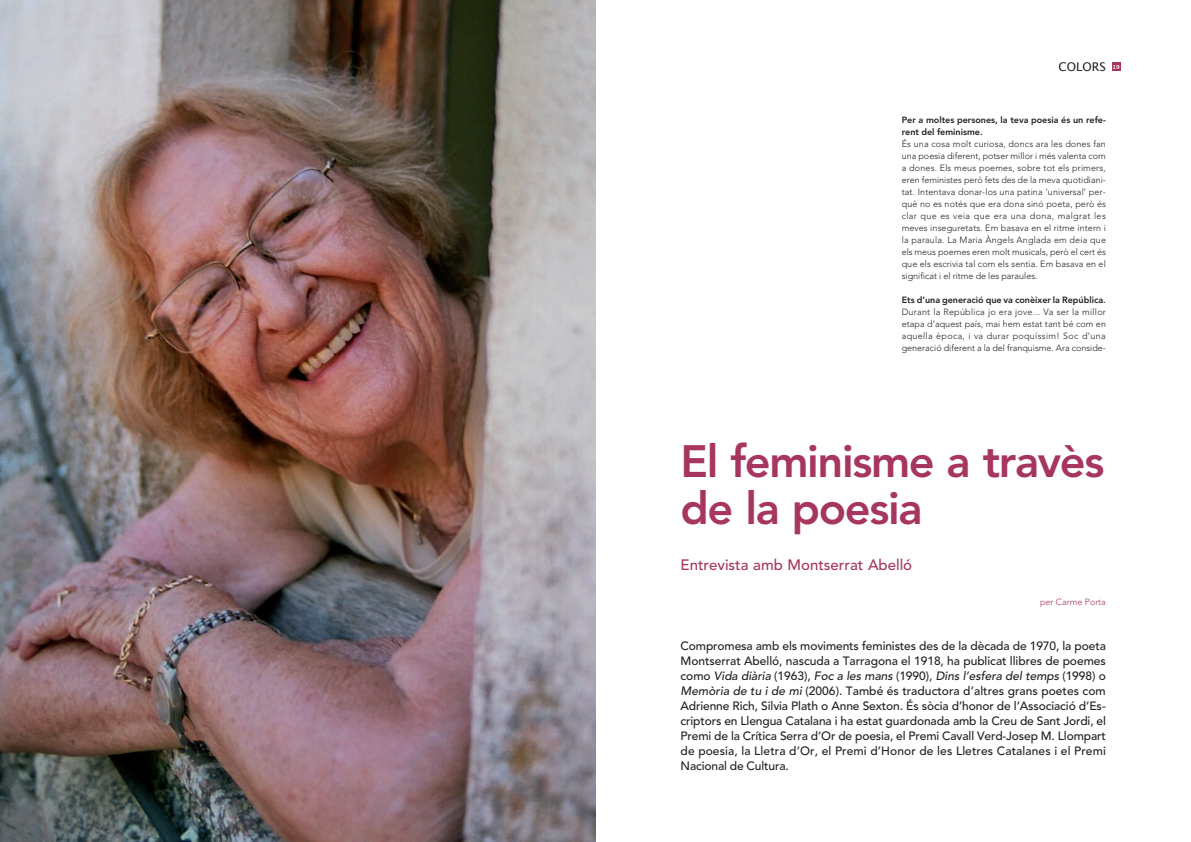
<style>
.page{position:relative;width:1191px;height:842px;background:#fff}
.page>*{position:absolute;margin:0;border:0;box-sizing:border-box;transform-origin:0 0}
.t1{font:800 45px/47px "Avenir";letter-spacing:-.03em;color:#a63660}
.t2{font:500 15px "Avenir";color:#a63660}
.t3{font:500 12px/15px "Avenir";letter-spacing:.005em;color:#231f20;text-align:justify}
.t4{font:12px "Lucida Grande";color:#231f20}
.t5{font:300 9px/12px "Avenir";color:#231f20;text-align:justify}
.t6{font:800 9px/12px "Avenir";color:#231f20}
.t7{font:300 9px "Avenir";letter-spacing:-.005em;color:#a63660}
.s1{font-style:italic}
</style>
<div class="page">
<div style="left:1111px;top:62px;width:9px;height:9px;background:#a63660"></div>
<img style="left:0;top:0;width:595px;height:842px">
<h3 class="t4" style="left:1058px;top:60px;width:63px">COLORS <sup>19</sup></h3>
<p class="t6" style="left:901px;top:114px;width:206px">Per a moltes persones, la teva poesia és un refe&shy;rent del feminisme.</p>
<p class="t5" style="left:901px;top:138px;width:206px">És una cosa molt curiosa, doncs ara les dones fan una poesia diferent, potser millor i més valenta com a dones. Els meus poemes, sobre tot els primers, eren feministes però fets des de la meva quotidiani&shy;tat. Intentava donar-los una patina ‘universal’ per&shy;què no es notés que era dona sinó poeta, però és clar que es veia que era una dona, malgrat les meves inseguretats. Em basava en el ritme intern i la paraula. La Maria Àngels Anglada em deia que els meus poemes eren molt musicals, però el cert és que els escrivia tal com els sentia. Em basava en el significat i el ritme de les paraules.</p>
<p class="t6" style="left:901px;top:294px;width:206px">Ets d’una generació que va conèixer la República.</p>
<p class="t5" style="left:901px;top:306px;width:206px">Durant la República jo era jove... Va ser la millor etapa d’aquest país, mai hem estat tant bé com en aquella època, i va durar poquíssim! Soc d’una generació diferent a la del franquisme. Ara conside-</p>
<h1 class="t1" style="left:680px;top:438px;width:425px">El feminisme a travès de la poesia</h1>
<h2 class="t2" style="left:680px;top:556px;width:233px">Entrevista amb Montserrat Abelló</h2>
<p class="t7" style="left:1040px;top:596px;width:67px">per Carme Porta</p>
<p class="t3" style="left:680px;top:639px;width:427px">Compromesa amb els moviments feministes des de la dècada de 1970, la poeta Montserrat Abelló, nascuda a Tarragona el 1918, ha publicat llibres de poemes como <span class="s1">Vida diària</span> (1963), <span class="s1">Foc a les mans</span> (1990), <span class="s1">Dins l’esfera del temps</span> (1998) o <span class="s1">Memòria de tu i de mi</span> (2006). També és traductora d’altres grans poetes com Adrienne Rich, Silvia Plath o Anne Sexton. És sòcia d’honor de l’Associació d’Es&shy;criptors en Llengua Catalana i ha estat guardonada amb la Creu de Sant Jordi, el Premi de la Crítica Serra d’Or de poesia, el Premi Cavall Verd-Josep M. Llompart de poesia, la Lletra d’Or, el Premi d’Honor de les Lletres Catalanes i el Premi Nacional de Cultura.</p>
</div>
